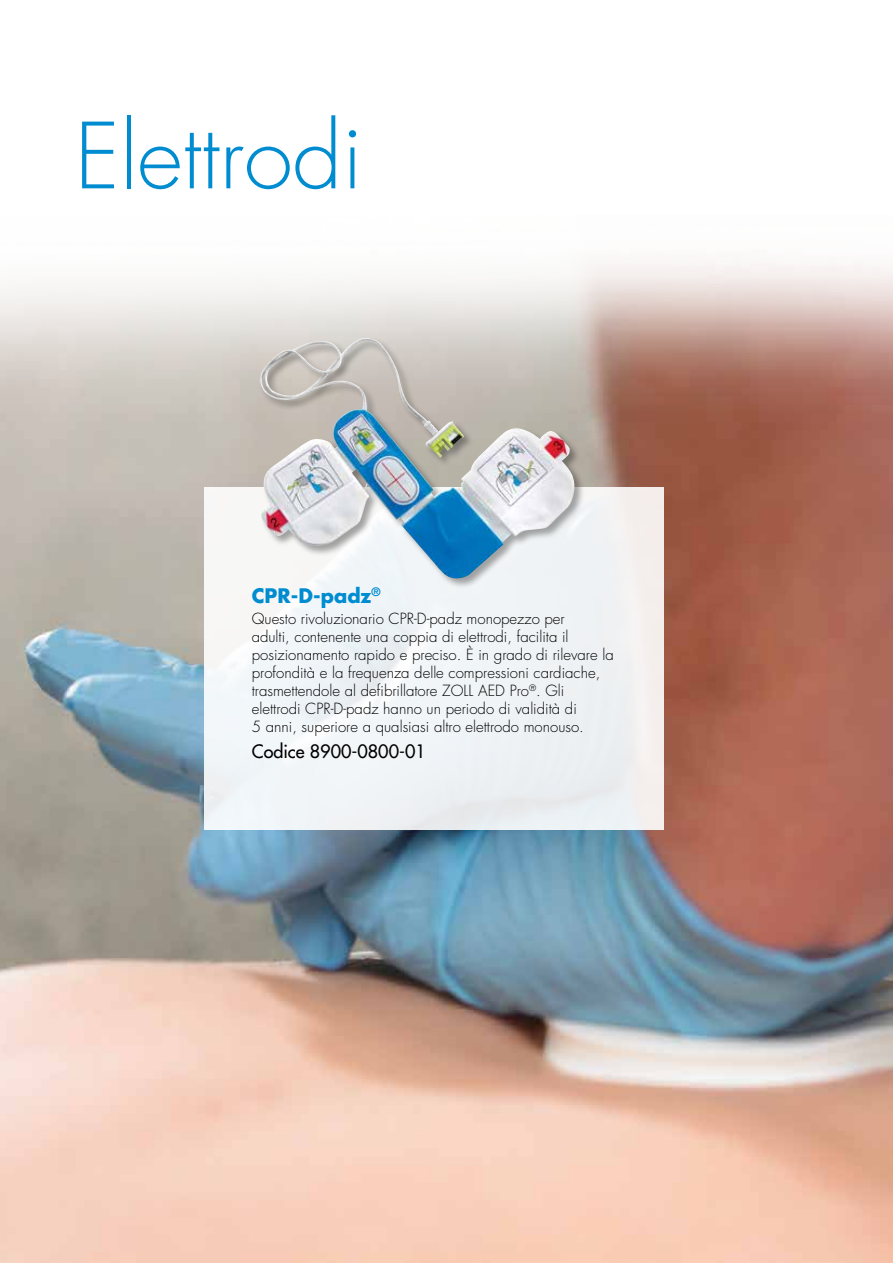
<style>
.page{position:relative;width:893px;height:1263px;background:#fff}
.page>*{position:absolute;margin:0;border:0;box-sizing:border-box;transform-origin:0 0}
.t1{font:300 88.5px "Futura Std";color:#008cd1}
.t2{font:700 19.5px "Futura Std";color:#008cd1}
.t3{font:500 18px "Futura Std";color:#000}
.t4{font:300 15px/18px "Futura Std";color:#000}
</style>
<div class="page">
<img style="left:0;top:263px;width:893px;height:1000px">
<div style="left:204px;top:487px;width:460px;height:343px;background:#f0f3f6"></div>
<div style="left:259px;top:337px;width:326px;height:252px;background:#000;opacity:.35"></div>
<img style="left:259px;top:341px;width:316px;height:238px">
<h1 class="t1" style="left:75px;top:102px;width:289px">Elettrodi</h1>
<h2 class="t2" style="left:252px;top:582px;width:130px">CPR-D-padz<sup>®</sup></h2>
<p class="t4" style="left:252px;top:610px;width:364px">Questo rivoluzionario CPR-D-padz monopezzo per<br>adulti, contenente una coppia di elettrodi, facilita il posizionamento rapido e preciso. È in grado di rilevare la profondità e la frequenza delle compressioni cardiache, trasmettendole al defibrillatore ZOLL AED Pro<sup>®</sup>. Gli elettrodi CPR-D-padz hanno un periodo di validità di<br>5 anni, superiore a qualsiasi altro elettrodo monouso.</p>
<p class="t3" style="left:252px;top:740px;width:176px">Codice 8900-0800-01</p>
</div>
